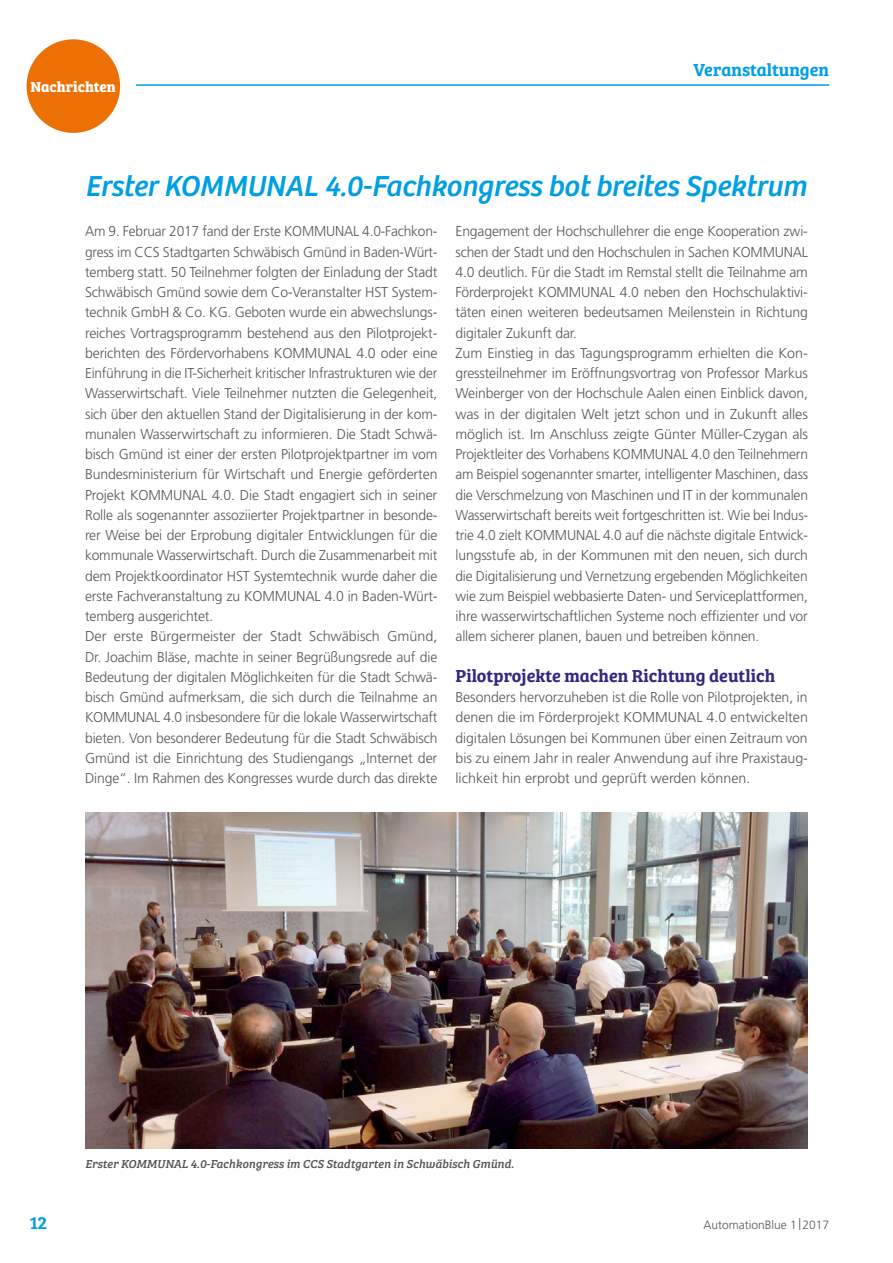
<style>
.page{position:relative;width:893px;height:1263px;background:#fff}
.page>*{position:absolute;margin:0;border:0;box-sizing:border-box;transform-origin:0 0}
.HL_P_und_V{font:italic 30px "Bree";color:#009fe3}
.Subline_1{font:18px "Bree Serif Sb";color:#312783}
.t1{font:18px "Bree Serif Sb";color:#009fe3}
.t2{font:700 15px "Bree Serif";color:#fff}
.Fliess{font:300 14.25px/20.2px "Frutiger LT Pro";letter-spacing:-.01em;color:#575756;text-align:justify}
.Fliess-2{font:300 14.25px/20.2px "Frutiger LT Pro";letter-spacing:-.01em;color:#575756;text-align:justify;scale:.96 1}
.AB_BU{font:italic 12px "Bree Serif";letter-spacing:-.005em;color:#575756}
.t3{font:300 12px "Frutiger LT Pro";color:#575756}
</style>
<div class="page">
<hr style="left:136px;top:84px;width:693px;height:2px;background:#009fe3">
<div style="left:27px;top:39px;width:93px;height:94px;background:#ed7004;border-radius:50%"></div>
<img style="left:85px;top:812px;width:723px;height:336px">
<p class="t2" style="left:30px;top:75px;width:87px">Nachrichten</p>
<p class="t1" style="left:694px;top:56px;width:137px">Veranstaltungen</p>
<p class="HL_P_und_V" style="left:85px;top:169px;width:723px">Erster KOMMUNAL 4.0-Fachkongress bot breites Spektrum</p>
<p class="Fliess-2" style="left:85px;top:221px;width:369px">Am 9. Februar 2017 fand der Erste KOMMUNAL 4.0-Fachkon&shy;gress im CCS Stadtgarten Schwäbisch Gmünd in Baden-Würt&shy;temberg statt. 50 Teilnehmer folgten der Einladung der Stadt Schwäbisch Gmünd sowie dem Co-Veranstalter HST System&shy;technik GmbH &amp; Co. KG. Geboten wurde ein abwechslungs&shy;reiches Vortragsprogramm bestehend aus den Pilotprojekt&shy;berichten des Fördervorhabens KOMMUNAL 4.0 oder eine Einführung in die IT-Sicherheit kritischer Infrastrukturen wie der Wasserwirtschaft. Viele Teilnehmer nutzten die Gelegenheit, sich über den aktuellen Stand der Digitalisierung in der kom&shy;munalen Wasserwirtschaft zu informieren. Die Stadt Schwä&shy;bisch Gmünd ist einer der ersten Pilotprojektpartner im vom Bundesministerium für Wirtschaft und Energie geförderten Projekt KOMMUNAL 4.0. Die Stadt engagiert sich in seiner Rolle als sogenannter assoziierter Projektpartner in besonde&shy;rer Weise bei der Erprobung digitaler Entwicklungen für die kommunale Wasserwirtschaft. Durch die Zusammenarbeit mit dem Projektkoordinator HST Systemtechnik wurde daher die erste Fachveranstaltung zu KOMMUNAL 4.0 in Baden-Würt&shy;temberg ausgerichtet.</p>
<p class="Fliess" style="left:85px;top:626px;width:354px">Der erste Bürgermeister der Stadt Schwäbisch Gmünd, Dr. Joachim Bläse, machte in seiner Begrüßungsrede auf die Bedeutung der digitalen Möglichkeiten für die Stadt Schwä&shy;bisch Gmünd aufmerksam, die sich durch die Teilnahme an KOMMUNAL 4.0 insbesondere für die lokale Wasserwirtschaft bieten. Von besonderer Bedeutung für die Stadt Schwäbisch Gmünd ist die Einrichtung des Studiengangs „Internet der Dinge“. Im Rahmen des Kongresses wurde durch das direkte</p>
<p class="Fliess" style="left:455px;top:221px;width:354px">Engagement der Hochschullehrer die enge Kooperation zwi&shy;schen der Stadt und den Hochschulen in Sachen KOMMUNAL 4.0 deutlich. Für die Stadt im Remstal stellt die Teilnahme am Förderprojekt KOMMUNAL 4.0 neben den Hochschulaktivi&shy;täten einen weiteren bedeutsamen Meilenstein in Richtung digitaler Zukunft dar.</p>
<p class="Fliess" style="left:455px;top:343px;width:354px">Zum Einstieg in das Tagungsprogramm erhielten die Kon&shy;gressteilnehmer im Eröffnungsvortrag von Professor Markus Weinberger von der Hochschule Aalen einen Einblick davon, was in der digitalen Welt jetzt schon und in Zukunft alles möglich ist. Im Anschluss zeigte Günter Müller-Czygan als Projektleiter des Vorhabens KOMMUNAL 4.0 den Teilnehmern am Beispiel sogenannter smarter, intelligenter Maschinen, dass die Verschmelzung von Maschinen und IT in der kommunalen Wasserwirtschaft bereits weit fortgeschritten ist. Wie bei Indus&shy;trie 4.0 zielt KOMMUNAL 4.0 auf die nächste digitale Entwick&shy;lungsstufe ab, in der Kommunen mit den neuen, sich durch die Digitalisierung und Vernetzung ergebenden Möglichkeiten wie zum Beispiel webbasierte Daten- und Serviceplattformen, ihre wasserwirtschaftlichen Systeme noch effizienter und vor allem sicherer planen, bauen und betreiben können.</p>
<p class="Subline_1" style="left:455px;top:662px;width:321px">Pilotprojekte machen Richtung deutlich</p>
<p class="Fliess" style="left:455px;top:687px;width:354px">Besonders hervorzuheben ist die Rolle von Pilotprojekten, in denen die im Förderprojekt KOMMUNAL 4.0 entwickelten digitalen Lösungen bei Kommunen über einen Zeitraum von bis zu einem Jahr in realer Anwendung auf ihre Praxistaug&shy;lichkeit hin erprobt und geprüft werden können.</p>
<p class="AB_BU" style="left:85px;top:1154px;width:430px">Erster KOMMUNAL 4.0-Fachkongress im CCS Stadtgarten in Schwäbisch Gmünd.</p>
<p class="t1" style="left:30px;top:1209px;width:19px">12</p>
<p class="t3" style="left:703px;top:1217px;width:127px">AutomationBlue 1|2017</p>
</div>
